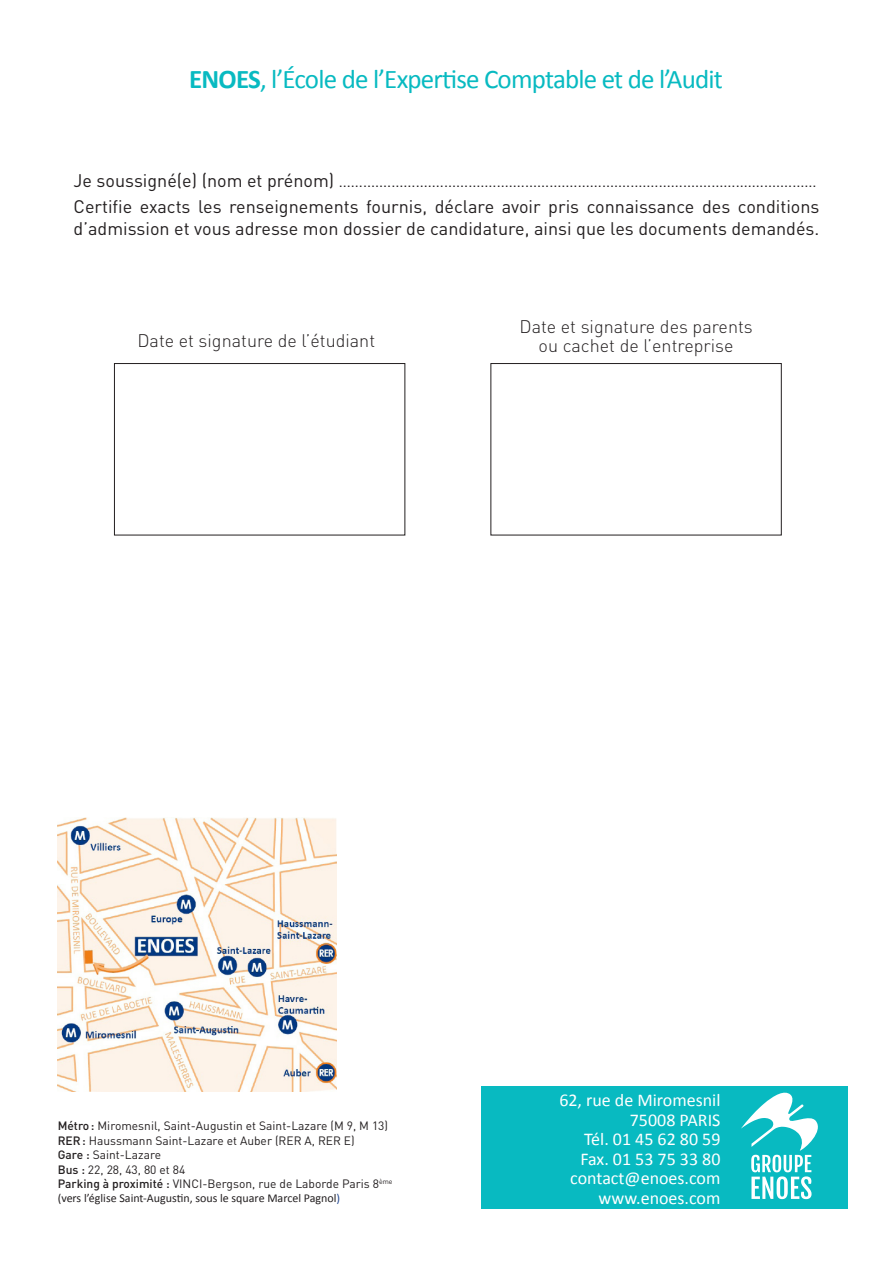
<style>
.page{position:relative;width:893px;height:1263px;background:#fff}
.page>*{position:absolute;margin:0;border:0;box-sizing:border-box;transform-origin:0 0}
.t1{font:27px "Calibri";letter-spacing:-.03em;color:#08bac1}
.t2{font:18px/21.6px "DINOT";color:#231f20}
.t3{font:18px/19.5px "Calibri";color:#fff;text-align:center}
.t4{font:300 18px "DINOT";color:#231f20}
.t5{font:15px "DINOT";color:#231f20}
.t6{font:12px "DINOT";color:#231f20}
.t7{font:12px "Calibri";color:#231f20}
.s1{font-weight:700}
.s2{font-size:18px}
.s3{font-weight:500}
.s4{color:#224790}
</style>
<div class="page">
<div style="left:114px;top:363px;width:291px;height:172px;border:1px solid #231f20"></div>
<div style="left:490px;top:363px;width:292px;height:172px;border:1px solid #231f20"></div>
<img style="left:58px;top:817px;width:278px;height:274px">
<div style="left:481px;top:1087px;width:366px;height:122px;background:#08bac1"></div>
<svg style="left:741px;top:1092px;width:77px;height:107px"></svg>
<p class="t1" style="left:189px;top:62px;width:535px"><span class="s1">ENOES</span>, l’École de l’Expertise Comptable et de l’Audit</p>
<p class="t5" style="left:74px;top:172px;width:745px"><span class="s2">Je soussigné(e) (nom et prénom)</span> ......................................................................................................................</p>
<p class="t2" style="left:74px;top:195px;width:747px">Certifie exacts les renseignements fournis, déclare avoir pris connaissance des conditions d’admission et vous adresse mon dossier de candidature, ainsi que les documents demandés.</p>
<p class="t4" style="left:137px;top:330px;width:239px">Date et signature de l’étudiant</p>
<p class="t4" style="left:519px;top:315px;width:235px">Date et signature des parents</p>
<p class="t4" style="left:539px;top:335px;width:196px">ou cachet de l’entreprise</p>
<p class="t6" style="left:58px;top:1118px;width:332px"><span class="s3">Métro:</span> Miromesnil, Saint-Augustin et Saint-Lazare (M 9, M 13)</p>
<p class="t6" style="left:58px;top:1133px;width:298px"><span class="s3">RER:</span> Haussmann Saint-Lazare et Auber (RER A, RER E)</p>
<p class="t6" style="left:58px;top:1147px;width:105px"><span class="s3">Gare :</span> Saint-Lazare</p>
<p class="t6" style="left:58px;top:1162px;width:129px"><span class="s3">Bus :</span> 22, 28, 43, 80 et 84</p>
<p class="t6" style="left:58px;top:1176px;width:336px"><span class="s3">Parking à proximité :</span> VINCI-Bergson, rue de Laborde Paris 8<sup>ème</sup></p>
<p class="t7" style="left:58px;top:1191px;width:284px">(vers l’église Saint-Augustin, sous le square Marcel Pagnol<span class="s4">)</span></p>
<p class="t3" style="left:559px;top:1090px;width:163px">62, rue de Miromesnil</p>
<p class="t3" style="left:630px;top:1110px;width:92px">75008 PARIS</p>
<p class="t3" style="left:584px;top:1129px;width:138px">Tél. 01 45 62 80 59</p>
<p class="t3" style="left:570px;top:1149px;width:152px">Fax. 01 53 75 33 80 contact@enoes.com</p>
<p class="t3" style="left:599px;top:1188px;width:123px">www.enoes.com</p>
</div>
